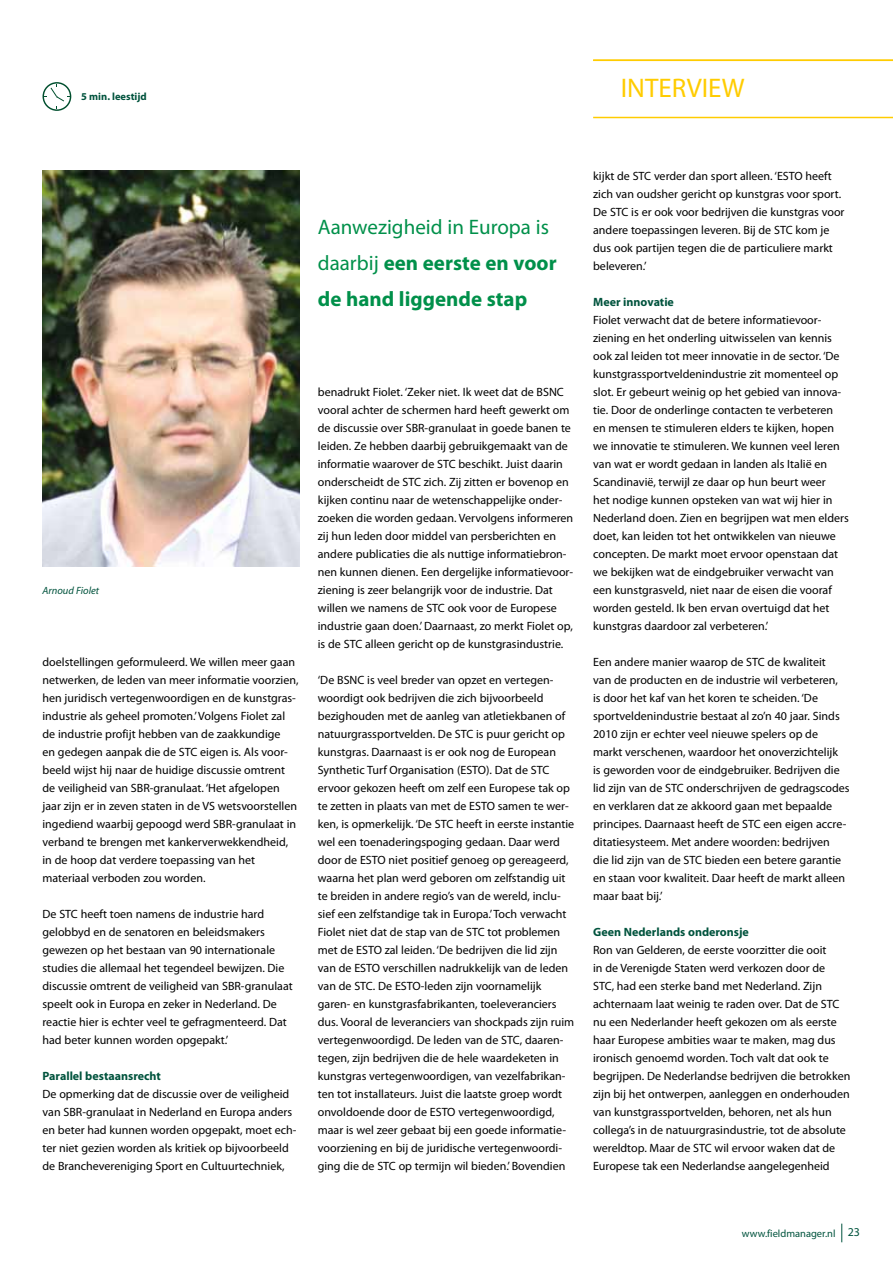
<style>
.page{position:relative;width:893px;height:1263px;background:#fff}
.page>*{position:absolute;margin:0;border:0;box-sizing:border-box;transform-origin:0 0}
.t1{font:27px "Myriad Pro";color:#fc0}
.t2{font:700 21px/36px "Myriad Pro";color:#00904a}
.t3{font:12px/18px "Myriad Pro";color:#000}
.t4{font:700 12px "Myriad Pro";color:#00533d}
.t5{font:10.5px "Myriad Pro";color:#00533d}
.t6{font:700 10.5px "Myriad Pro";color:#00533d}
.t7{font:italic 10.5px "Myriad Pro";color:#00533d}
.s1{font-weight:400}
.s2{font-size:12px}
</style>
<div class="page">
<svg style="left:841px;top:1223px;width:1px;height:19px"></svg>
<hr style="left:593px;top:117px;width:300px;height:1px;background:#fc0">
<hr style="left:593px;top:60px;width:300px;height:1px;background:#fc0">
<svg style="left:43px;top:82px;width:28px;height:29px"></svg>
<img style="left:43px;top:170px;width:257px;height:396px">
<p class="t6" style="left:81px;top:90px;width:67px">5 min. leestijd</p>
<h1 class="t1" style="left:621px;top:71px;width:125px">INTERVIEW</h1>
<p class="t7" style="left:43px;top:584px;width:58px">Arnoud Fiolet</p>
<p class="t3" style="left:43px;top:653px;width:258px">doelstellingen geformuleerd. We willen meer gaan netwerken, de leden van meer informatie voorzien, hen juridisch vertegenwoordigen en de kunstgras&shy;industrie als geheel promoten.’ Volgens Fiolet zal de industrie profijt hebben van de zaakkundige<br>en gedegen aanpak die de STC eigen is. Als voor&shy;beeld wijst hij naar de huidige discussie omtrent de veiligheid van SBR-granulaat. ‘Het afgelopen jaar zijn er in zeven staten in de VS wetsvoorstellen ingediend waarbij gepoogd werd SBR-granulaat in verband te brengen met kankerverwekkendheid, in de hoop dat verdere toepassing van het materiaal verboden zou worden.</p>
<p class="t3" style="left:43px;top:905px;width:252px">De STC heeft toen namens de industrie hard gelobbyd en de senatoren en beleidsmakers gewezen op het bestaan van 90 internationale studies die allemaal het tegendeel bewijzen. Die discussie omtrent de veiligheid van SBR-granulaat speelt ook in Europa en zeker in Nederland. De reactie hier is echter veel te gefragmenteerd. Dat had beter kunnen worden opgepakt.’</p>
<p class="t4" style="left:43px;top:1068px;width:120px">Parallel bestaansrecht</p>
<p class="t3" style="left:43px;top:1085px;width:256px">De opmerking dat de discussie over de veiligheid van SBR-granulaat in Nederland en Europa anders en beter had kunnen worden opgepakt, moet ech&shy;ter niet gezien worden als kritiek op bijvoorbeeld de Branchevereniging Sport en Cultuurtechniek,</p>
<h2 class="t2" style="left:318px;top:208px;width:240px"><span class="s1">Aanwezigheid in Europa is daarbij</span> een eerste en voor de hand liggende stap</h2>
<p class="t3" style="left:318px;top:383px;width:257px">benadrukt Fiolet. ‘Zeker niet. Ik weet dat de BSNC vooral achter de schermen hard heeft gewerkt om de discussie over SBR-granulaat in goede banen te leiden. Ze hebben daarbij gebruikgemaakt van de informatie waarover de STC beschikt. Juist daarin onderscheidt de STC zich. Zij zitten er bovenop en kijken continu naar de wetenschappelijke onder&shy;zoeken die worden gedaan. Vervolgens informeren zij hun leden door middel van persberichten en andere publicaties die als nuttige informatiebron&shy;nen kunnen dienen. Een dergelijke informatievoor&shy;ziening is zeer belangrijk voor de industrie. Dat willen we namens de STC ook voor de Europese industrie gaan doen.’ Daarnaast, zo merkt Fiolet op, is de STC alleen gericht op de kunstgrasindustrie.</p>
<p class="t3" style="left:318px;top:671px;width:258px">‘De BSNC is veel breder van opzet en vertegen&shy;woordigt ook bedrijven die zich bijvoorbeeld bezighouden met de aanleg van atletiekbanen of natuurgrassportvelden. De STC is puur gericht op kunstgras. Daarnaast is er ook nog de European Synthetic Turf Organisation (ESTO). Dat de STC ervoor gekozen heeft om zelf een Europese tak op te zetten in plaats van met de ESTO samen te wer&shy;ken, is opmerkelijk. ‘De STC heeft in eerste instantie wel een toenaderingspoging gedaan. Daar werd door de ESTO niet positief genoeg op gereageerd, waarna het plan werd geboren om zelfstandig uit te breiden in andere regio’s van de wereld, inclu&shy;sief een zelfstandige tak in Europa.’ Toch verwacht Fiolet niet dat de stap van de STC tot problemen met de ESTO zal leiden. ‘De bedrijven die lid zijn van de ESTO verschillen nadrukkelijk van de leden van de STC. De ESTO-leden zijn voornamelijk garen- en kunstgrasfabrikanten, toeleveranciers dus. Vooral de leveranciers van shockpads zijn ruim vertegenwoordigd. De leden van de STC, daaren&shy;tegen, zijn bedrijven die de hele waardeketen in kunstgras vertegenwoordigen, van vezelfabrikan&shy;ten tot installateurs. Juist die laatste groep wordt onvoldoende door de ESTO vertegenwoordigd, maar is wel zeer gebaat bij een goede informatie&shy;voorziening en bij de juridische vertegenwoordi&shy;ging die de STC op termijn wil bieden.’ Bovendien</p>
<p class="t3" style="left:593px;top:167px;width:253px">kijkt de STC verder dan sport alleen. ‘ESTO heeft zich van oudsher gericht op kunstgras voor sport.<br>De STC is er ook voor bedrijven die kunstgras voor andere toepassingen leveren. Bij de STC kom je dus ook partijen tegen die de particuliere markt beleveren.’</p>
<p class="t4" style="left:593px;top:294px;width:82px">Meer innovatie</p>
<p class="t3" style="left:593px;top:311px;width:257px">Fiolet verwacht dat de betere informatievoor&shy;ziening en het onderling uitwisselen van kennis ook zal leiden tot meer innovatie in de sector. ‘De kunstgrassportveldenindustrie zit momenteel op slot. Er gebeurt weinig op het gebied van innova&shy;tie. Door de onderlinge contacten te verbeteren<br>en mensen te stimuleren elders te kijken, hopen we innovatie te stimuleren. We kunnen veel leren van wat er wordt gedaan in landen als Italië en Scandinavië, terwijl ze daar op hun beurt weer<br>het nodige kunnen opsteken van wat wij hier in Nederland doen. Zien en begrijpen wat men elders doet, kan leiden tot het ontwikkelen van nieuwe concepten. De markt moet ervoor openstaan dat we bekijken wat de eindgebruiker verwacht van een kunstgrasveld, niet naar de eisen die vooraf worden gesteld. Ik ben ervan overtuigd dat het kunstgras daardoor zal verbeteren.’</p>
<p class="t3" style="left:593px;top:653px;width:258px">Een andere manier waarop de STC de kwaliteit<br>van de producten en de industrie wil verbeteren,<br>is door het kaf van het koren te scheiden. ‘De sportveldenindustrie bestaat al zo’n 40 jaar. Sinds 2010 zijn er echter veel nieuwe spelers op de markt verschenen, waardoor het onoverzichtelijk<br>is geworden voor de eindgebruiker. Bedrijven die lid zijn van de STC onderschrijven de gedragscodes en verklaren dat ze akkoord gaan met bepaalde principes. Daarnaast heeft de STC een eigen accre&shy;ditatiesysteem. Met andere woorden: bedrijven<br>die lid zijn van de STC bieden een betere garantie en staan voor kwaliteit. Daar heeft de markt alleen maar baat bij.’</p>
<p class="t4" style="left:593px;top:924px;width:157px">Geen Nederlands onderonsje</p>
<p class="t3" style="left:593px;top:941px;width:259px">Ron van Gelderen, de eerste voorzitter die ooit<br>in de Verenigde Staten werd verkozen door de<br>STC, had een sterke band met Nederland. Zijn achternaam laat weinig te raden over. Dat de STC nu een Nederlander heeft gekozen om als eerste haar Europese ambities waar te maken, mag dus ironisch genoemd worden. Toch valt dat ook te begrijpen. De Nederlandse bedrijven die betrokken zijn bij het ontwerpen, aanleggen en onderhouden van kunstgrassportvelden, behoren, net als hun collega’s in de natuurgrasindustrie, tot de absolute wereldtop. Maar de STC wil ervoor waken dat de Europese tak een Nederlandse aangelegenheid</p>
<p class="t5" style="left:742px;top:1227px;width:120px">www.fieldmanager.nl <span class="s2">23</span></p>
</div>
